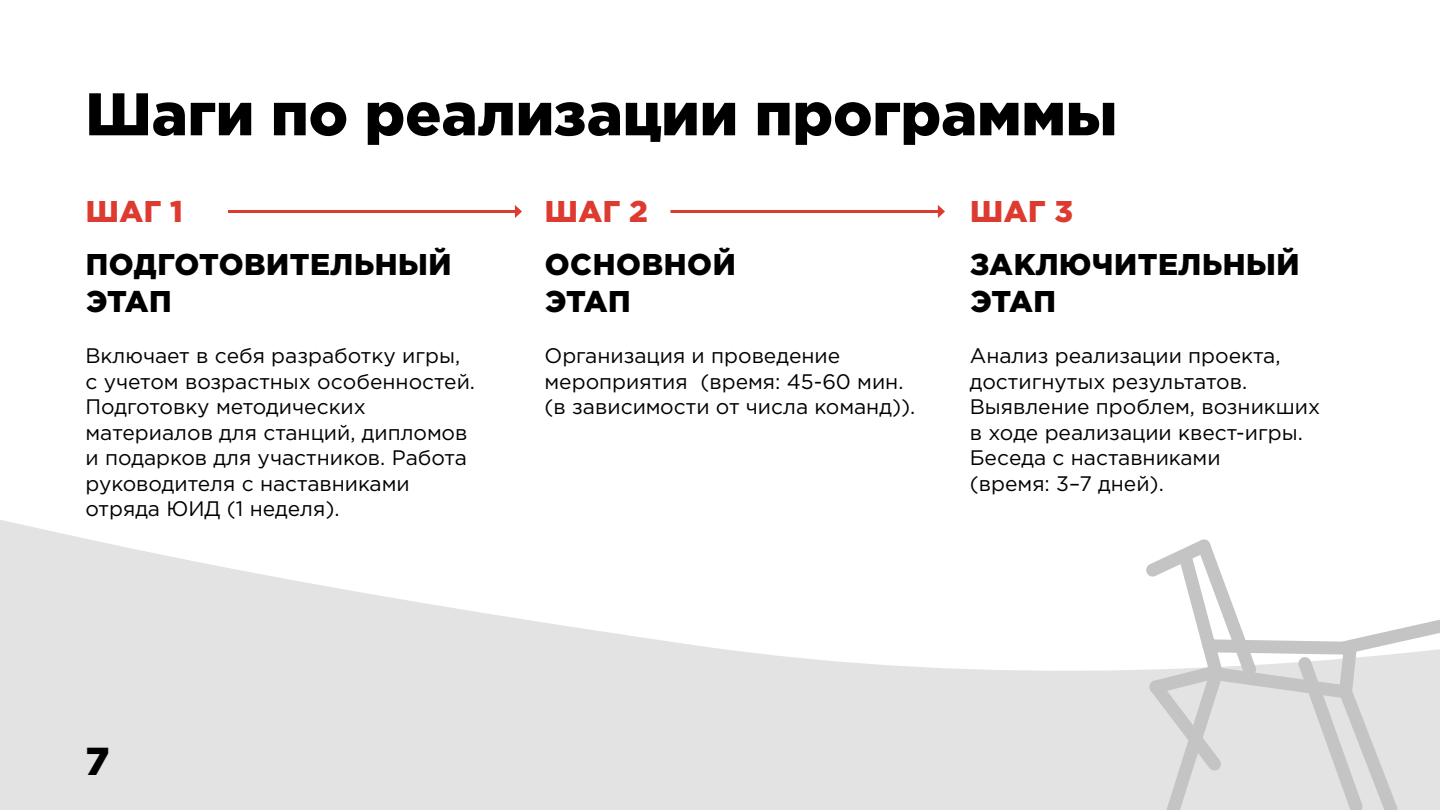
<style>
.page{position:relative;width:1440px;height:810px;background:#fff}
.page>*{position:absolute;margin:0;border:0;box-sizing:border-box;transform-origin:0 0}
.t1{font:900 60px "Gotham Pro";color:#000}
.t2{font:900 39px "Gotham Pro";color:#000}
.t3{font:900 30px/37.5px "Gotham Pro";letter-spacing:.02em;color:#000}
.t4{font:900 30px "Gotham Pro";letter-spacing:.02em;color:#dd3b30}
.t5{font:21px/25.5px "Gotham Pro";color:#000}
</style>
<div class="page">
<svg style="left:0;top:520px;width:1145px;height:290px;fill:#e3e3e3"></svg>
<svg style="left:1145px;top:539px;width:295px;height:271px"></svg>
<hr style="left:228px;top:210px;width:290px;height:3px;background:#dd3b30">
<svg style="left:515px;top:205px;width:7px;height:13px"></svg>
<hr style="left:670px;top:210px;width:271px;height:3px;background:#dd3b30">
<svg style="left:938px;top:205px;width:7px;height:13px"></svg>
<h1 class="t1" style="left:86px;top:79px;width:1033px">Шаги по реализации программы</h1>
<h3 class="t4" style="left:86px;top:194px;width:99px">ШАГ 1</h3>
<h3 class="t3" style="left:86px;top:245px;width:367px">ПОДГОТОВИТЕЛЬНЫЙ<br>ЭТАП</h3>
<p class="t5" style="left:86px;top:343px;width:391px">Включает в себя разработку игры, с учетом возрастных особенностей.<br>Подготовку методических материалов для станций, дипломов и подарков для участников. Работа руководителя с наставниками отряда ЮИД (1 неделя).</p>
<h3 class="t4" style="left:545px;top:194px;width:105px">ШАГ 2</h3>
<h3 class="t3" style="left:545px;top:245px;width:193px">ОСНОВНОЙ<br>ЭТАП</h3>
<p class="t5" style="left:544px;top:343px;width:372px">Организация и проведение мероприятия (время: 45-60 мин. (в зависимости от числа команд)).</p>
<h3 class="t4" style="left:970px;top:194px;width:104px">ШАГ 3</h3>
<h3 class="t3" style="left:970px;top:245px;width:331px">ЗАКЛЮЧИТЕЛЬНЫЙ<br>ЭТАП</h3>
<p class="t5" style="left:970px;top:343px;width:352px">Анализ реализации проекта, достигнутых результатов.<br>Выявление проблем, возникших в ходе реализации квест-игры.<br>Беседа с наставниками<br>(время: 3–7 дней).</p>
<h2 class="t2" style="left:86px;top:738px;width:25px">7</h2>
</div>
